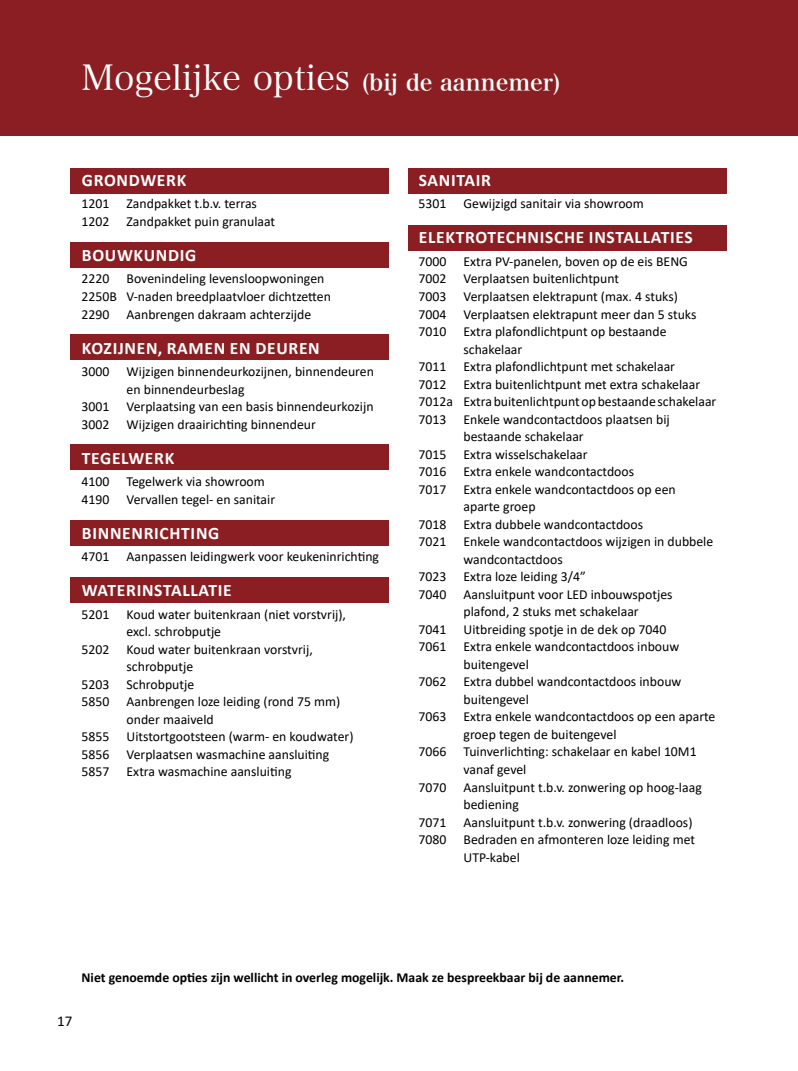
<style>
.page{position:relative;width:798px;height:1071px;background:#fff}
.page>*{position:absolute;margin:0;border:0;box-sizing:border-box;transform-origin:0 0}
.t1{font:35px "Hira Min Pro W3";color:#fff}
.t2{font:700 17.5px "Calibri";letter-spacing:.04em;color:#fff}
.t3{font:15px "Calibri";color:#000}
.t4{font:13.75px/17.5px "Calibri";color:#000}
.t5{font:700 13.75px "Calibri";color:#000}
.s1{font-family:"Hira Min Pro W6";font-size:22.5px}
</style>
<div class="page">
<div style="left:0;top:0;width:797px;height:135px;background:#8a1e22"></div>
<div style="left:71px;top:167px;width:318px;height:26px;background:#8a1e22"></div>
<div style="left:71px;top:242px;width:318px;height:26px;background:#8a1e22"></div>
<div style="left:71px;top:334px;width:318px;height:26px;background:#8a1e22"></div>
<div style="left:71px;top:444px;width:318px;height:26px;background:#8a1e22"></div>
<div style="left:71px;top:519px;width:318px;height:26px;background:#8a1e22"></div>
<div style="left:71px;top:577px;width:318px;height:26px;background:#8a1e22"></div>
<div style="left:408px;top:167px;width:318px;height:26px;background:#8a1e22"></div>
<div style="left:408px;top:225px;width:318px;height:26px;background:#8a1e22"></div>
<h1 class="t1" style="left:81px;top:48px;width:480px">Mogelijke opties <span class="s1">(bij de aannemer)</span></h1>
<p class="t2" style="left:82px;top:168px;width:106px">GRONDWERK</p>
<p class="t4" style="left:81px;top:195px;width:195px">1201 Zandpakket t.b.v. terras<br>1202 Zandpakket puin granulaat</p>
<p class="t2" style="left:82px;top:243px;width:116px">BOUWKUNDIG</p>
<p class="t4" style="left:81px;top:270px;width:251px">2220 Bovenindeling levensloopwoningen<br>2250B V-naden breedplaatvloer dichtzetten<br>2290 Aanbrengen dakraam achterzijde</p>
<p class="t2" style="left:82px;top:335px;width:239px">KOZIJNEN, RAMEN EN DEUREN</p>
<p class="t4" style="left:81px;top:362px;width:294px">3000 Wijzigen binnendeurkozijnen, binnendeuren</p>
<p class="t4" style="left:126px;top:380px;width:119px">en binnendeurbeslag</p>
<p class="t4" style="left:81px;top:397px;width:293px">3001 Verplaatsing van een basis binnendeurkozijn</p>
<p class="t4" style="left:81px;top:415px;width:236px">3002 Wijzigen draairichting binnendeur</p>
<p class="t2" style="left:82px;top:445px;width:94px">TEGELWERK</p>
<p class="t4" style="left:81px;top:472px;width:195px">4100 Tegelwerk via showroom<br>4190 Vervallen tegel- en sanitair</p>
<p class="t2" style="left:82px;top:520px;width:139px">BINNENRICHTING</p>
<p class="t4" style="left:81px;top:547px;width:299px">4701 Aanpassen leidingwerk voor keukeninrichting</p>
<p class="t2" style="left:82px;top:578px;width:151px">WATERINSTALLATIE</p>
<p class="t4" style="left:81px;top:605px;width:266px">5201 Koud water buitenkraan (niet vorstvrij),</p>
<p class="t4" style="left:126px;top:622px;width:96px">excl. schrobputje</p>
<p class="t4" style="left:81px;top:640px;width:233px">5202 Koud water buitenkraan vorstvrij,</p>
<p class="t4" style="left:126px;top:657px;width:68px">schrobputje</p>
<p class="t4" style="left:81px;top:675px;width:114px">5203 Schrobputje</p>
<p class="t4" style="left:81px;top:692px;width:260px">5850 Aanbrengen loze leiding (rond 75 mm)</p>
<p class="t4" style="left:126px;top:710px;width:89px">onder maaiveld</p>
<p class="t4" style="left:81px;top:727px;width:273px">5855 Uitstortgootsteen (warm- en koudwater)</p>
<p class="t4" style="left:81px;top:745px;width:249px">5856 Verplaatsen wasmachine aansluiting</p>
<p class="t4" style="left:81px;top:762px;width:211px">5857 Extra wasmachine aansluiting</p>
<p class="t2" style="left:418px;top:168px;width:74px">SANITAIR</p>
<p class="t4" style="left:418px;top:195px;width:227px">5301 Gewijzigd sanitair via showroom</p>
<p class="t2" style="left:418px;top:225px;width:275px">ELEKTROTECHNISCHE INSTALLATIES</p>
<p class="t4" style="left:418px;top:252px;width:271px">7000 Extra PV-panelen, boven op de eis BENG</p>
<p class="t4" style="left:418px;top:270px;width:202px">7002 Verplaatsen buitenlichtpunt</p>
<p class="t4" style="left:418px;top:287px;width:261px">7003 Verplaatsen elektrapunt (max. 4 stuks)</p>
<p class="t4" style="left:418px;top:305px;width:279px">7004 Verplaatsen elektrapunt meer dan 5 stuks</p>
<p class="t4" style="left:418px;top:322px;width:249px">7010 Extra plafondlichtpunt op bestaande</p>
<p class="t4" style="left:463px;top:340px;width:60px">schakelaar</p>
<p class="t4" style="left:418px;top:357px;width:258px">7011 Extra plafondlichtpunt met schakelaar</p>
<p class="t4" style="left:418px;top:375px;width:283px">7012 Extra buitenlichtpunt met extra schakelaar</p>
<p class="t4" style="left:418px;top:392px;width:299px">7012a Extrabuitenlichtpuntopbestaandeschakelaar</p>
<p class="t4" style="left:418px;top:410px;width:253px">7013 Enkele wandcontactdoos plaatsen bij</p>
<p class="t4" style="left:463px;top:427px;width:122px">bestaande schakelaar</p>
<p class="t4" style="left:418px;top:445px;width:171px">7015 Extra wisselschakelaar</p>
<p class="t4" style="left:418px;top:462px;width:217px">7016 Extra enkele wandcontactdoos</p>
<p class="t4" style="left:418px;top:480px;width:259px">7017 Extra enkele wandcontactdoos op een</p>
<p class="t4" style="left:463px;top:497px;width:73px">aparte groep</p>
<p class="t4" style="left:418px;top:515px;width:226px">7018 Extra dubbele wandcontactdoos</p>
<p class="t4" style="left:418px;top:532px;width:296px">7021 Enkele wandcontactdoos wijzigen in dubbele</p>
<p class="t4" style="left:463px;top:550px;width:101px">wandcontactdoos</p>
<p class="t4" style="left:418px;top:567px;width:169px">7023 Extra loze leiding 3/4”</p>
<p class="t4" style="left:418px;top:585px;width:255px">7040 Aansluitpunt voor LED inbouwspotjes</p>
<p class="t4" style="left:463px;top:602px;width:177px">plafond, 2 stuks met schakelaar</p>
<p class="t4" style="left:418px;top:620px;width:249px">7041 Uitbreiding spotje in de dek op 7040</p>
<p class="t4" style="left:418px;top:637px;width:262px">7061 Extra enkele wandcontactdoos inbouw</p>
<p class="t4" style="left:463px;top:655px;width:67px">buitengevel</p>
<p class="t4" style="left:418px;top:672px;width:264px">7062 Extra dubbel wandcontactdoos inbouw</p>
<p class="t4" style="left:463px;top:690px;width:67px">buitengevel</p>
<p class="t4" style="left:418px;top:707px;width:298px">7063 Extra enkele wandcontactdoos op een aparte</p>
<p class="t4" style="left:463px;top:725px;width:154px">groep tegen de buitengevel</p>
<p class="t4" style="left:418px;top:742px;width:279px">7066 Tuinverlichting: schakelaar en kabel 10M1</p>
<p class="t4" style="left:463px;top:760px;width:64px">vanaf gevel</p>
<p class="t4" style="left:418px;top:777px;width:285px">7070 Aansluitpunt t.b.v. zonwering op hoog-laag</p>
<p class="t4" style="left:463px;top:795px;width:57px">bediening</p>
<p class="t4" style="left:418px;top:812px;width:275px">7071 Aansluitpunt t.b.v. zonwering (draadloos)</p>
<p class="t4" style="left:418px;top:830px;width:278px">7080 Bedraden en afmonteren loze leiding met</p>
<p class="t4" style="left:463px;top:847px;width:58px">UTP-kabel</p>
<p class="t5" style="left:81px;top:967px;width:544px">Niet genoemde opties zijn wellicht in overleg mogelijk. Maak ze bespreekbaar bij de aannemer.</p>
<p class="t3" style="left:57px;top:1010px;width:17px">17</p>
</div>
